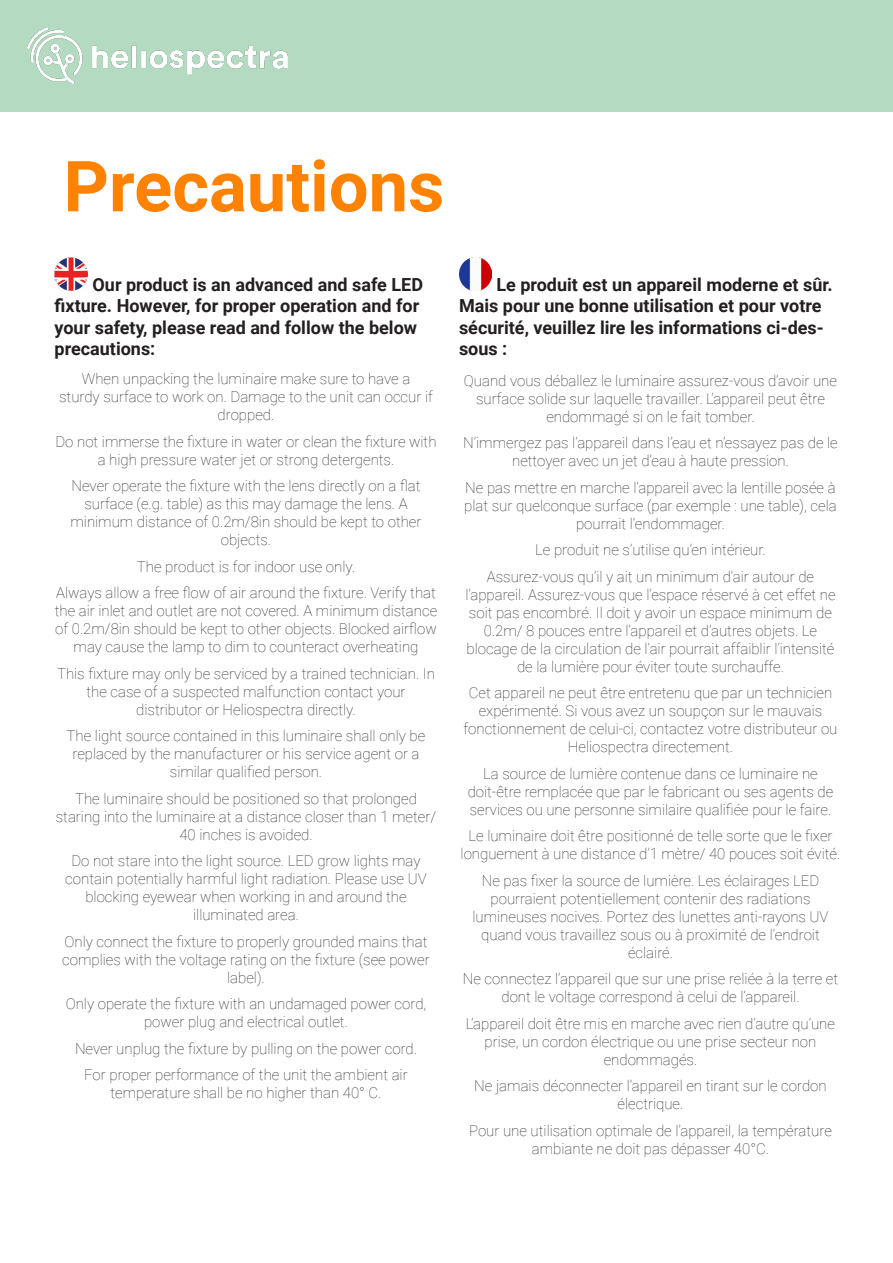
<style>
.page{position:relative;width:893px;height:1263px;background:#fff}
.page>*{position:absolute;margin:0;border:0;box-sizing:border-box;transform-origin:0 0}
.t1{font:700 70.5px "Roboto";color:#ff8200}
.TextBlack{font:700 18px/21.6px "Roboto";color:#231f20}
.TextBlack-2{font:100 15px/18px "Roboto";color:#231f20;text-align:center}
</style>
<div class="page">
<div style="left:0;top:0;width:893px;height:112px;background:#b4dbc2"></div>
<img style="left:27px;top:27px;width:261px;height:57px">
<img style="left:55px;top:258px;width:32px;height:33px">
<img style="left:459px;top:258px;width:33px;height:33px">
<p class="t1" style="left:64px;top:137px;width:382px">Precautions</p>
<p class="TextBlack" style="left:55px;top:273px;width:370px;text-indent:38px">Our product is an advanced and safe LED fixture. However, for proper operation and for your safety, please read and follow the below precautions:</p>
<p class="TextBlack" style="left:459px;top:273px;width:375px;text-indent:37px">Le produit est un appareil moderne et sûr.<br>Mais pour une bonne utilisation et pour votre sécurité, veuillez lire les informations ci-des&shy;sous :</p>
<p class="TextBlack-2" style="left:82px;top:369px;width:330px">When unpacking the luminaire make sure to have a</p>
<p class="TextBlack-2" style="left:59px;top:387px;width:375px">sturdy surface to work on. Damage to the unit can occur if dropped.</p>
<p class="TextBlack-2" style="left:55px;top:432px;width:383px">Do not immerse the fixture in water or clean the fixture with a high pressure water jet or strong detergents.</p>
<p class="TextBlack-2" style="left:72px;top:476px;width:350px">Never operate the fixture with the lens directly on a flat</p>
<p class="TextBlack-2" style="left:84px;top:494px;width:325px">surface (e.g. table) as this may damage the lens. A</p>
<p class="TextBlack-2" style="left:70px;top:512px;width:353px">minimum distance of 0.2m/8in should be kept to other objects.</p>
<p class="TextBlack-2" style="left:137px;top:557px;width:220px">The product is for indoor use only.</p>
<p class="TextBlack-2" style="left:55px;top:583px;width:384px">Always allow a free flow of air around the fixture. Verify that the air inlet and outlet are not covered. A minimum distance of 0.2m/8in should be kept to other objects. Blocked airflow may cause the lamp to dim to counteract overheating</p>
<p class="TextBlack-2" style="left:57px;top:664px;width:379px">This fixture may only be serviced by a trained technician. In the case of a suspected malfunction contact your</p>
<p class="TextBlack-2" style="left:136px;top:700px;width:221px">distributor or Heliospectra directly.</p>
<p class="TextBlack-2" style="left:67px;top:726px;width:360px">The light source contained in this luminaire shall only be</p>
<p class="TextBlack-2" style="left:72px;top:744px;width:349px">replaced by the manufacturer or his service agent or a similar qualified person.</p>
<p class="TextBlack-2" style="left:75px;top:789px;width:343px">The luminaire should be positioned so that prolonged</p>
<p class="TextBlack-2" style="left:56px;top:807px;width:382px">staring into the luminaire at a distance closer than 1 meter/<br>40 inches is avoided.</p>
<p class="TextBlack-2" style="left:65px;top:851px;width:363px">Do not stare into the light source. LED grow lights may contain potentially harmful light radiation. Please use UV blocking eyewear when working in and around the</p>
<p class="TextBlack-2" style="left:193px;top:905px;width:107px">illuminated area.</p>
<p class="TextBlack-2" style="left:62px;top:932px;width:369px">Only connect the fixture to properly grounded mains that complies with the voltage rating on the fixture (see power label).</p>
<p class="TextBlack-2" style="left:66px;top:994px;width:362px">Only operate the fixture with an undamaged power cord, power plug and electrical outlet.</p>
<p class="TextBlack-2" style="left:75px;top:1039px;width:344px">Never unplug the fixture by pulling on the power cord.</p>
<p class="TextBlack-2" style="left:84px;top:1065px;width:325px">For proper performance of the unit the ambient air</p>
<p class="TextBlack-2" style="left:110px;top:1083px;width:273px">temperature shall be no higher than 40° C.</p>
<p class="TextBlack-2" style="left:464px;top:371px;width:375px">Quand vous déballez le luminaire assurez-vous d’avoir une surface solide sur laquelle travailler. L’appareil peut être endommagé si on le fait tomber.</p>
<p class="TextBlack-2" style="left:463px;top:433px;width:376px">N’immergez pas l’appareil dans l’eau et n’essayez pas de le nettoyer avec un jet d’eau à haute pression.</p>
<p class="TextBlack-2" style="left:464px;top:478px;width:374px">Ne pas mettre en marche l’appareil avec la lentille posée à plat sur quelconque surface (par exemple : une table), cela pourrait l’endommager.</p>
<p class="TextBlack-2" style="left:535px;top:540px;width:232px">Le produit ne s’utilise qu’en intérieur.</p>
<p class="TextBlack-2" style="left:487px;top:567px;width:329px">Assurez-vous qu’il y ait un minimum d’air autour de</p>
<p class="TextBlack-2" style="left:465px;top:585px;width:372px">l’appareil. Assurez-vous que l’espace réservé à cet effet ne soit pas encombré. Il doit y avoir un espace minimum de<br>0.2m/ 8 pouces entre l’appareil et d’autres objets. Le</p>
<p class="TextBlack-2" style="left:466px;top:639px;width:369px">blocage de la circulation de l’air pourrait affaiblir l’intensité de la lumière pour éviter toute surchauffe.</p>
<p class="TextBlack-2" style="left:463px;top:683px;width:375px">Cet appareil ne peut être entretenu que par un technicien expérimenté. Si vous avez un soupçon sur le mauvais fonctionnement de celui-ci, contactez votre distributeur ou Heliospectra directement.</p>
<p class="TextBlack-2" style="left:483px;top:764px;width:336px">La source de lumière contenue dans ce luminaire ne</p>
<p class="TextBlack-2" style="left:468px;top:782px;width:367px;text-align:left">doit-être remplacée que par le fabricant ou ses agents de services ou une personne similaire qualifiée pour le faire.</p>
<p class="TextBlack-2" style="left:461px;top:826px;width:381px">Le luminaire doit être positionné de telle sorte que le fixer longuement à une distance d’1 mètre/ 40 pouces soit évité.</p>
<p class="TextBlack-2" style="left:482px;top:871px;width:339px">Ne pas fixer la source de lumière. Les éclairages LED</p>
<p class="TextBlack-2" style="left:491px;top:889px;width:321px">pourraient potentiellement contenir des radiations</p>
<p class="TextBlack-2" style="left:472px;top:907px;width:358px">lumineuses nocives. Portez des lunettes anti-rayons UV quand vous travaillez sous ou à proximité de l’endroit éclairé.</p>
<p class="TextBlack-2" style="left:463px;top:969px;width:377px">Ne connectez l’appareil que sur une prise reliée à la terre et dont le voltage correspond à celui de l’appareil.</p>
<p class="TextBlack-2" style="left:466px;top:1014px;width:371px">L’appareil doit être mis en marche avec rien d’autre qu’une prise, un cordon électrique ou une prise secteur non</p>
<p class="TextBlack-2" style="left:604px;top:1050px;width:95px">endommagés.</p>
<p class="TextBlack-2" style="left:474px;top:1076px;width:354px">Ne jamais déconnecter l’appareil en tirant sur le cordon électrique.</p>
<p class="TextBlack-2" style="left:469px;top:1121px;width:364px">Pour une utilisation optimale de l’appareil, la température ambiante ne doit pas dépasser 40°C.</p>
</div>
